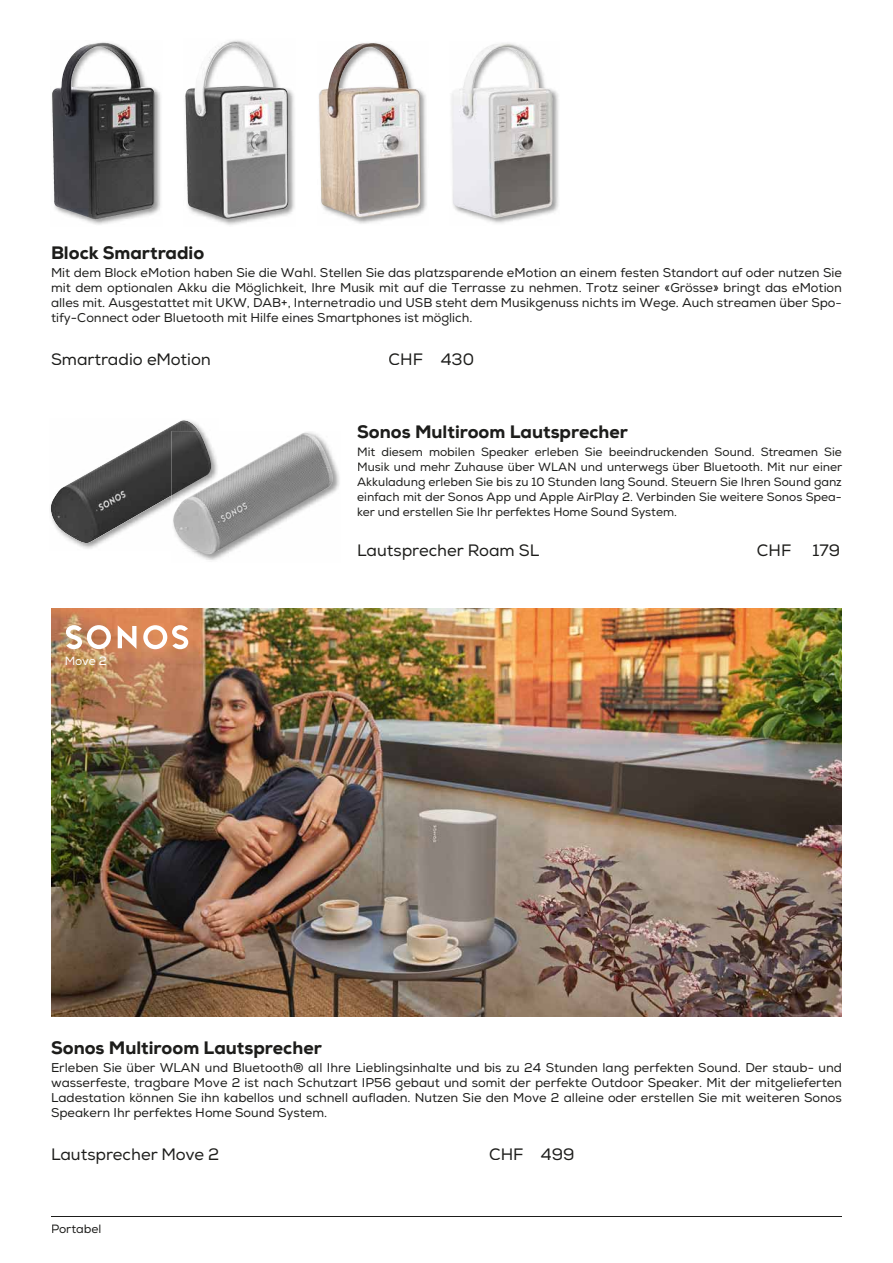
<style>
.page{position:relative;width:893px;height:1263px;background:#fff}
.page>*{position:absolute;margin:0;border:0;box-sizing:border-box;transform-origin:0 0}
.t1{font:800 18px "Euronics";color:#1d1d1b}
.t2{font:16.5px "Euronics";color:#1d1d1b}
.t3{font:12.75px/15px "Euronics";color:#1d1d1b;text-align:justify}
.t4{font:12px/15px "Euronics";color:#1d1d1b;text-align:justify}
.t5{font:12px "Euronics";color:#fff}
</style>
<div class="page">
<hr style="left:51px;top:1216px;width:791px;height:1px;background:#1d1d1b">
<img style="left:51px;top:608px;width:791px;height:408px">
<img style="left:185px;top:40px;width:110px;height:185px">
<img style="left:185px;top:40px;width:50px;height:56px">
<img style="left:54px;top:42px;width:107px;height:183px">
<img style="left:52px;top:43px;width:50px;height:162px">
<img style="left:319px;top:43px;width:108px;height:181px">
<img style="left:319px;top:43px;width:52px;height:50px">
<img style="left:454px;top:43px;width:105px;height:181px">
<img style="left:451px;top:44px;width:49px;height:164px">
<img style="left:50px;top:420px;width:154px;height:129px">
<img style="left:191px;top:432px;width:149px;height:128px">
<img style="left:172px;top:448px;width:47px;height:103px">
<img style="left:172px;top:431px;width:39px;height:64px">
<img style="left:254px;top:433px;width:48px;height:27px">
<svg style="left:118px;top:625px;width:18px;height:24px"></svg>
<svg style="left:66px;top:625px;width:45px;height:24px"></svg>
<svg style="left:143px;top:625px;width:45px;height:24px"></svg>
<h1 class="t1" style="left:51px;top:245px;width:155px">Block Smartradio</h1>
<p class="t3" style="left:51px;top:267px;width:792px">Mit dem Block eMotion haben Sie die Wahl. Stellen Sie das platzsparende eMotion an einem festen Standort auf oder nutzen Sie mit dem optionalen Akku die Möglichkeit, Ihre Musik mit auf die Terrasse zu nehmen. Trotz seiner «Grösse» bringt das eMotion alles mit. Ausgestattet mit UKW, DAB+, Internetradio und USB steht dem Musikgenuss nichts im Wege. Auch streamen über Spo&shy;tify-Connect oder Bluetooth mit Hilfe eines Smartphones ist möglich.</p>
<p class="t2" style="left:51px;top:353px;width:161px">Smartradio eMotion</p>
<p class="t2" style="left:389px;top:353px;width:87px">CHF 430</p>
<p class="t5" style="left:65px;top:657px;width:44px">Move 2</p>
<h1 class="t1" style="left:357px;top:424px;width:272px">Sonos Multiroom Lautsprecher</h1>
<p class="t4" style="left:357px;top:446px;width:487px">Mit diesem mobilen Speaker erleben Sie beeindruckenden Sound. Streamen Sie Musik und mehr Zuhause über WLAN und unterwegs über Bluetooth. Mit nur einer Akkuladung erleben Sie bis zu 10 Stunden lang Sound. Steuern Sie Ihren Sound ganz einfach mit der Sonos App und Apple AirPlay 2. Verbinden Sie weitere Sonos Spea&shy;ker und erstellen Sie Ihr perfektes Home Sound System.</p>
<p class="t2" style="left:357px;top:544px;width:184px">Lautsprecher Roam SL</p>
<p class="t2" style="left:757px;top:544px;width:36px">CHF</p>
<p class="t2" style="left:813px;top:544px;width:29px">179</p>
<h1 class="t1" style="left:51px;top:1040px;width:272px">Sonos Multiroom Lautsprecher</h1>
<p class="t3" style="left:51px;top:1063px;width:792px">Erleben Sie über WLAN und Bluetooth® all Ihre Lieblingsinhalte und bis zu 24 Stunden lang perfekten Sound. Der staub- und wasserfeste, tragbare Move 2 ist nach Schutzart IP56 gebaut und somit der perfekte Outdoor Speaker. Mit der mitgelieferten Ladestation können Sie ihn kabellos und schnell aufladen. Nutzen Sie den Move 2 alleine oder erstellen Sie mit weiteren Sonos Speakern Ihr perfektes Home Sound System.</p>
<p class="t2" style="left:51px;top:1148px;width:170px">Lautsprecher Move 2</p>
<p class="t2" style="left:489px;top:1148px;width:87px">CHF 499</p>
<p class="t4" style="left:51px;top:1223px;width:52px">Portabel</p>
</div>
